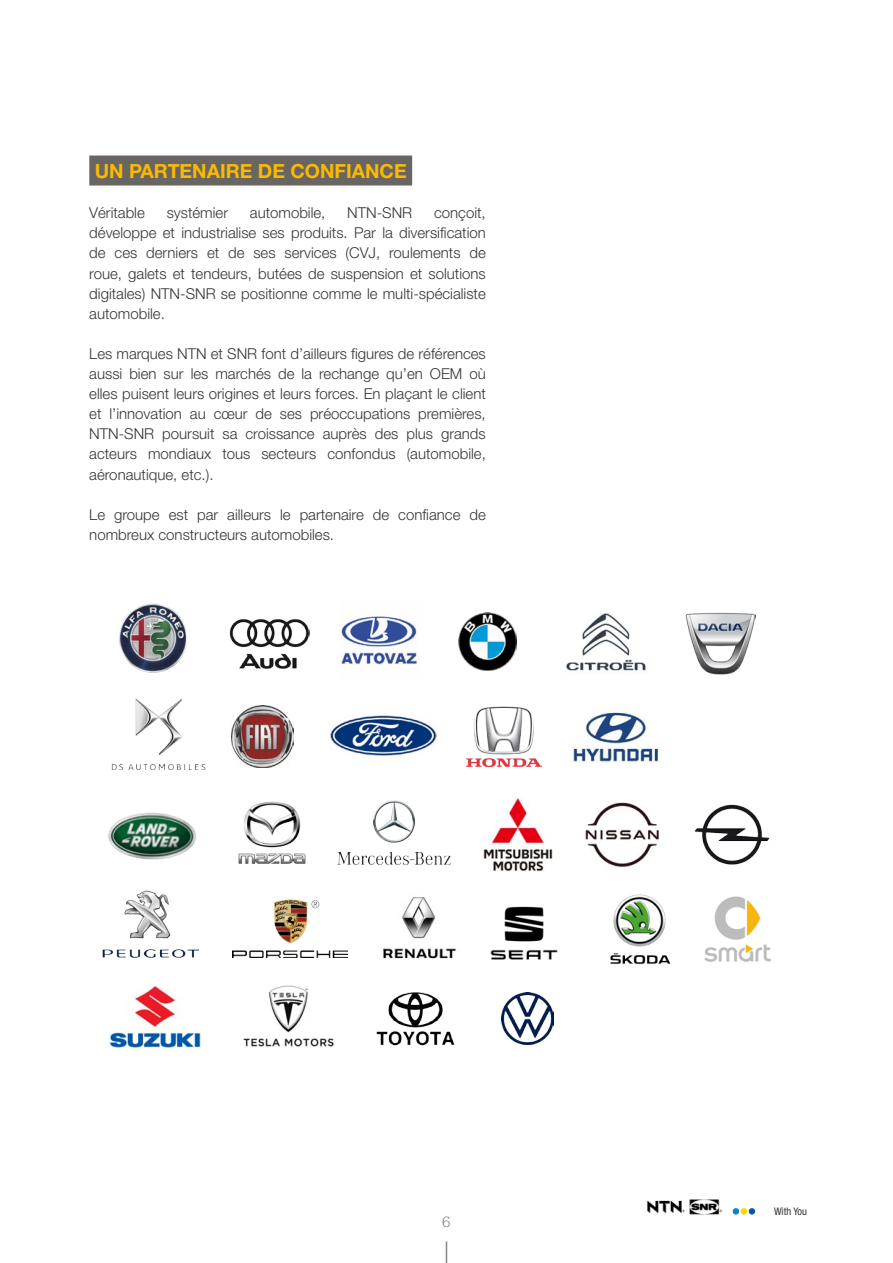
<style>
.page{position:relative;width:893px;height:1263px;background:#fff}
.page>*{position:absolute;margin:0;border:0;box-sizing:border-box;transform-origin:0 0}
.t1{font:700 19.5px "Helvetica Neue";color:#fbba00}
.t2{font:300 15px/20.1px "Helvetica Neue";color:#383634;text-align:justify}
.t3{font:300 15px "Helvetica";color:#878787}
.t4{font:condensed 10.5px "Helvetica Neue";color:#383634}
</style>
<div class="page">
<svg style="left:446px;top:1241px;width:1px;height:22px"></svg>
<svg style="left:733px;top:1208px;width:22px;height:6px"></svg>
<img style="left:647px;top:1199px;width:75px;height:16px">
<div style="left:89px;top:156px;width:323px;height:30px;background:#696563"></div>
<img style="left:483px;top:798px;width:70px;height:74px">
<img style="left:108px;top:812px;width:88px;height:48px">
<img style="left:119px;top:603px;width:69px;height:70px">
<img style="left:229px;top:619px;width:80px;height:50px">
<img style="left:339px;top:616px;width:78px;height:51px">
<img style="left:458px;top:612px;width:59px;height:59px">
<img style="left:566px;top:613px;width:80px;height:58px">
<img style="left:686px;top:612px;width:70px;height:62px">
<img style="left:111px;top:699px;width:95px;height:70px">
<img style="left:232px;top:705px;width:61px;height:62px">
<img style="left:331px;top:715px;width:105px;height:40px">
<img style="left:466px;top:706px;width:75px;height:60px">
<img style="left:573px;top:712px;width:86px;height:50px">
<img style="left:238px;top:802px;width:68px;height:62px">
<img style="left:337px;top:800px;width:115px;height:65px">
<img style="left:585px;top:802px;width:74px;height:65px">
<img style="left:694px;top:804px;width:76px;height:61px">
<img style="left:103px;top:890px;width:96px;height:68px">
<img style="left:232px;top:899px;width:116px;height:58px">
<img style="left:383px;top:897px;width:73px;height:62px">
<img style="left:490px;top:906px;width:68px;height:54px">
<img style="left:610px;top:894px;width:61px;height:71px">
<img style="left:243px;top:985px;width:91px;height:62px">
<img style="left:376px;top:992px;width:79px;height:54px">
<img style="left:502px;top:993px;width:51px;height:51px">
<img style="left:704px;top:896px;width:67px;height:66px">
<img style="left:109px;top:986px;width:92px;height:61px">
<h1 class="t1" style="left:95px;top:159px;width:314px">UN PARTENAIRE DE CONFIANCE</h1>
<p class="t2" style="left:89px;top:203px;width:57px">Véritable</p>
<p class="t2" style="left:167px;top:203px;width:63px">systémier</p>
<p class="t2" style="left:250px;top:203px;width:77px">automobile,</p>
<p class="t2" style="left:347px;top:203px;width:67px">NTN-SNR</p>
<p class="t2" style="left:89px;top:203px;width:398px;text-indent:345px">conçoit, développe et industrialise ses produits. Par la diversification de ces derniers et de ses services (CVJ, roulements de roue, galets et tendeurs, butées de suspension et solutions digitales) NTN-SNR se positionne comme le multi-spécialiste automobile.</p>
<p class="t2" style="left:89px;top:343px;width:398px">Les marques NTN et SNR font d’ailleurs figures de références aussi bien sur les marchés de la rechange qu’en OEM où elles puisent leurs origines et leurs forces. En plaçant le client et l’innovation au cœur de ses préoccupations premières, NTN-SNR poursuit sa croissance auprès des plus grands acteurs mondiaux tous secteurs confondus (automobile, aéronautique, etc.).</p>
<p class="t2" style="left:89px;top:504px;width:398px">Le groupe est par ailleurs le partenaire de confiance de nombreux constructeurs automobiles.</p>
<p class="t3" style="left:442px;top:1208px;width:10px">6</p>
<p class="t4" style="left:774px;top:1205px;width:35px">With You</p>
</div>
